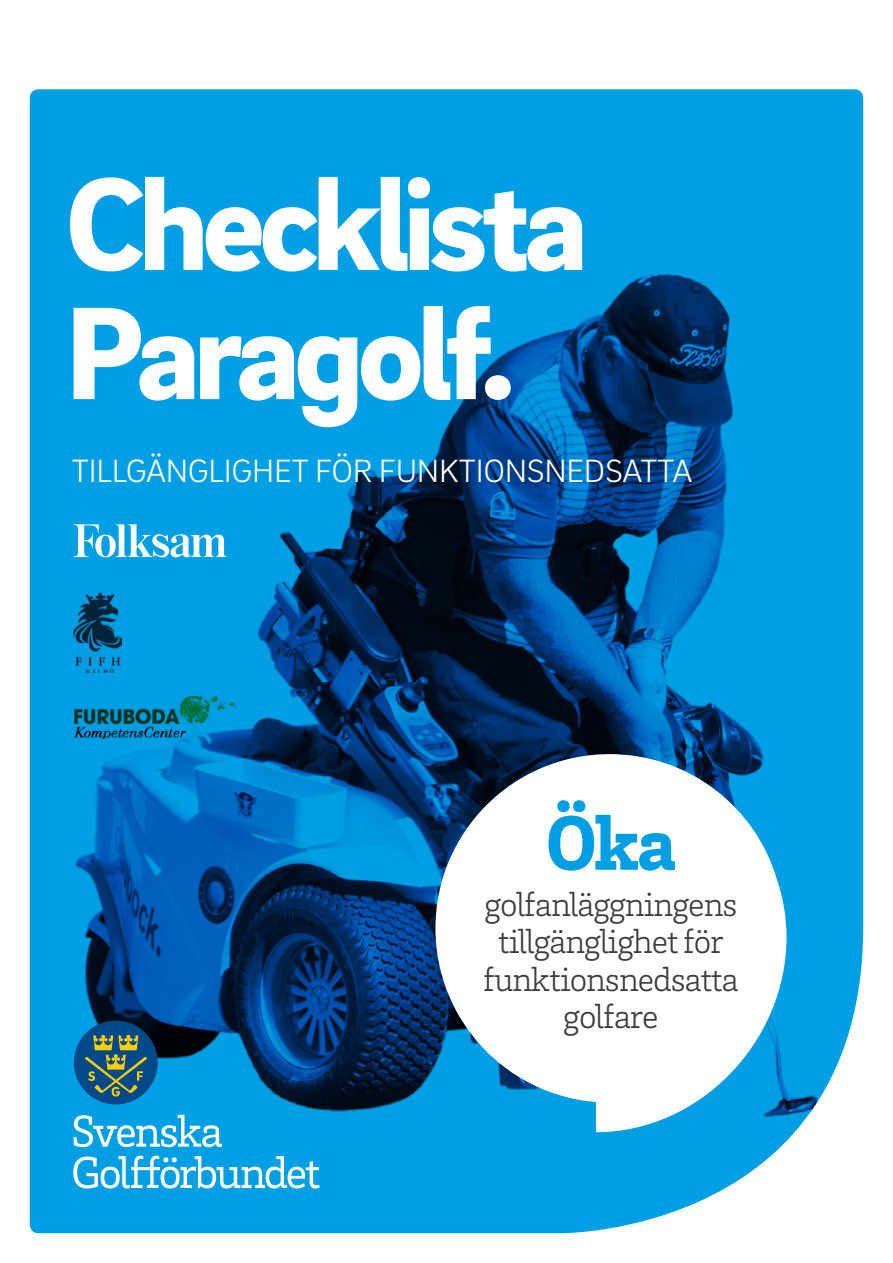
<style>
.page{position:relative;width:893px;height:1263px;background:#fff}
.page>*{position:absolute;margin:0;border:0;box-sizing:border-box;transform-origin:0 0}
.t1{font:900 135px/129px "Brix Sans";letter-spacing:-.05em;color:#fff}
.t2{font:900 78.9px "Brix Slab";color:#009fe3}
.t3{font:300 34.65px/37.5px "Brix Slab";letter-spacing:-.03em;color:#3c3e3d;text-align:center}
.t4{font:300 33px "Brix Sans";letter-spacing:-.01em;color:#fff}
</style>
<div class="page">
<img style="left:30px;top:89px;width:833px;height:1144px">
<svg style="left:73px;top:1115px;width:149px;height:32px"></svg>
<svg style="left:73px;top:1155px;width:246px;height:33px"></svg>
<div style="left:74px;top:1020px;width:84px;height:84px;background:#004988;border-radius:50%"></div>
<svg style="left:85px;top:1035px;width:63px;height:61px"></svg>
<img style="left:73px;top:696px;width:163px;height:43px">
<img style="left:73px;top:593px;width:49px;height:80px">
<svg style="left:73px;top:524px;width:153px;height:34px"></svg>
<svg style="left:435px;top:754px;width:351px;height:378px"></svg>
<h1 class="t1" style="left:65px;top:153px;width:524px">Checklista<br>Paragolf.</h1>
<p class="t4" style="left:71px;top:449px;width:622px">TILLGÄNGLIGHET FÖR FUNKTIONSNEDSATTA</p>
<h2 class="t2" style="left:546px;top:791px;width:132px">Öka</h2>
<p class="t3" style="left:483px;top:884px;width:257px">golfanläggningens tillgänglighet för funktionsnedsatta golfare</p>
</div>
